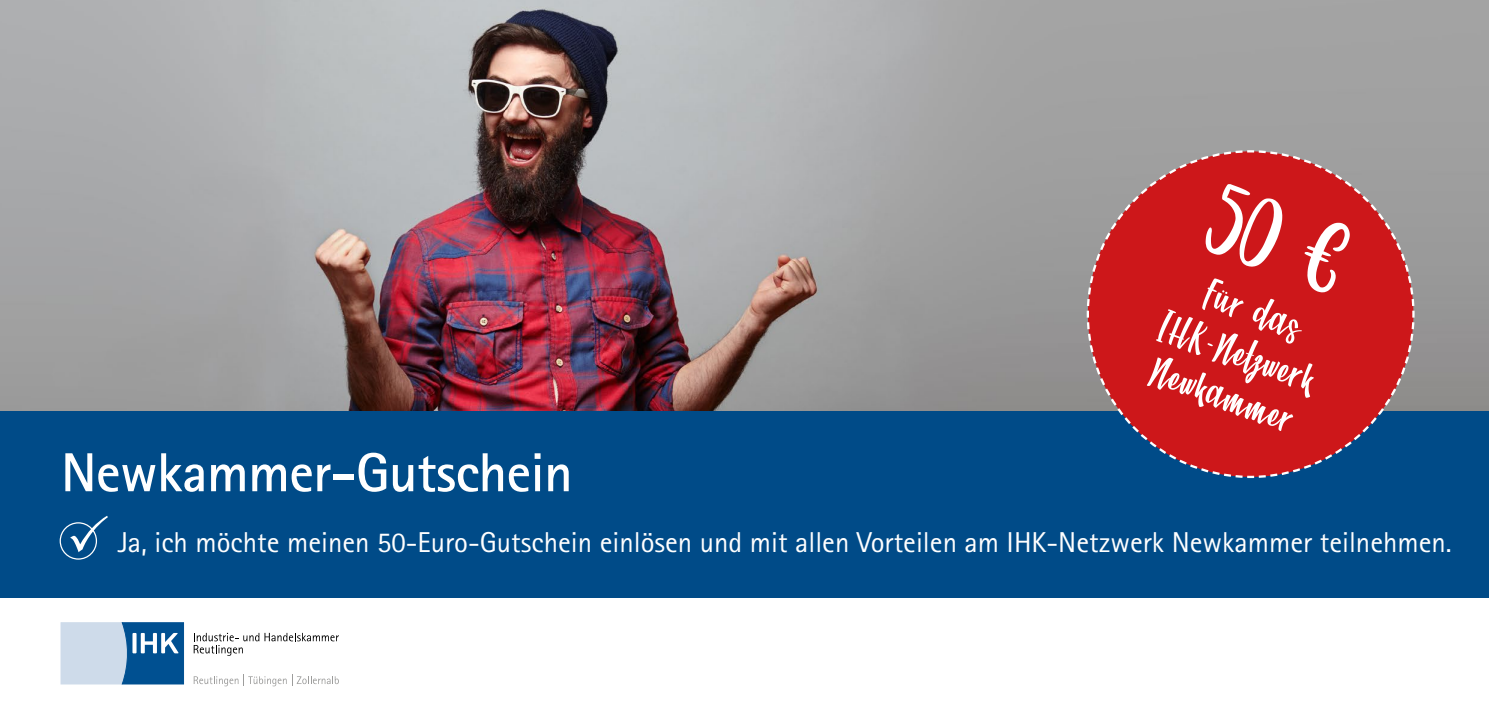
<style>
.page{position:relative;width:1489px;height:709px;background:#fff}
.page>*{position:absolute;margin:0;border:0;box-sizing:border-box;transform-origin:0 0}
.t1{font:700 55px "Agfa Rotis Sans Serif";letter-spacing:-.01em;color:#fff}
.t2{font:44.75px/45px "Beach Society Light";color:#fff;text-align:center}
.t3{font:28.75px "Agfa Rotis Sans Serif";color:#fff}
</style>
<div class="page">
<img style="left:0;top:0;width:1488px;height:411px">
<div style="left:0;top:411px;width:1488px;height:186px;background:#004b88"></div>
<svg style="left:194px;top:633px;width:145px;height:23px"></svg>
<svg style="left:61px;top:622px;width:123px;height:62px;background:#7ba3c6"></svg>
<svg style="left:194px;top:674px;width:145px;height:12px"></svg>
<div style="left:60px;top:522px;width:37px;height:37px;border:1px solid #fff;border-radius:50%"></div>
<svg style="left:1085px;top:311px;width:330px;height:168px"></svg>
<svg style="left:70px;top:522px;width:27px;height:30px"></svg>
<svg style="left:1085px;top:149px;width:330px;height:162px;background:#c2393b"></svg>
<h1 class="t1" style="left:61px;top:438px;width:513px">Newkammer-Gutschein</h1>
<h2 class="t2" style="left:1182px;top:264px;width:165px;rotate:20deg">Für das<br>IHK-Netzwerk<br>Newkammer</h2>
<p class="t3" style="left:118px;top:525px;width:1335px">Ja, ich möchte meinen 50-Euro-Gutschein einlösen und mit allen Vorteilen am IHK-Netzwerk Newkammer teilnehmen.</p>
</div>
